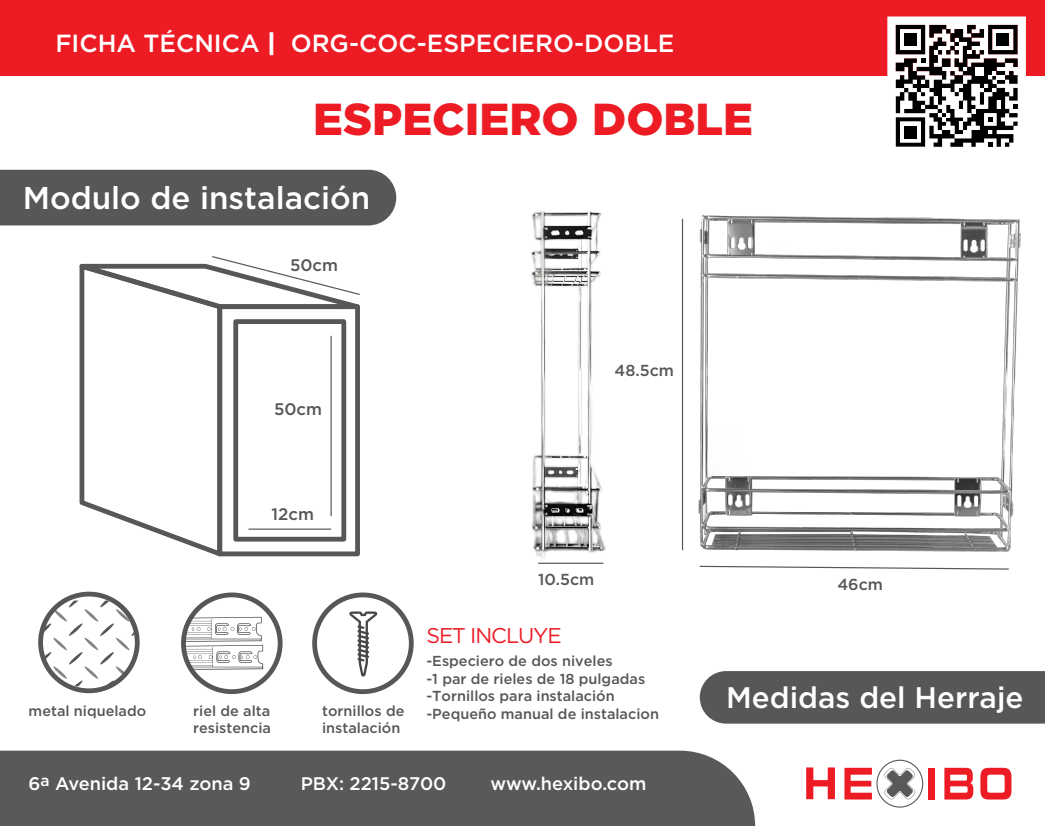
<style>
.page{position:relative;width:1045px;height:826px;background:#fff}
.page>*{position:absolute;margin:0;border:0;box-sizing:border-box;transform-origin:0 0}
.t1{font:900 44.68px "Gotham";color:#ed1c24}
.t2{font:500 31.44px "Gotham";color:#fff}
.t3{font:500 29.68px "Gotham";color:#fff}
.t4{font:500 24.72px "Gotham";color:#fff}
.t5{font:21.32px "Gotham";letter-spacing:-.05em;color:#ed1c24}
.t6{font:500 18.24px "Gotham";color:#fff}
.t7{font:500 16.72px "Gotham";color:#575756}
.t8{font:500 15.92px "Gotham";color:#575756}
.t9{font:500 14.44px/17.3px "Gotham";color:#575756}
.s1{font-weight:900}
</style>
<div class="page">
<svg style="left:43px;top:600px;width:94px;height:86px"></svg>
<img style="left:699px;top:214px;width:322px;height:338px">
<div style="left:0;top:170px;width:396px;height:55px;background:#575756"></div>
<div style="left:0;top:750px;width:755px;height:75px;background:#59595c"></div>
<div style="left:0;top:0;width:1044px;height:75px;background:#ed1c24"></div>
<svg style="left:806px;top:767px;width:28px;height:31px"></svg>
<div style="left:927px;top:767px;width:7px;height:32px;background:#ed1c24"></div>
<svg style="left:944px;top:767px;width:29px;height:32px"></svg>
<svg style="left:980px;top:767px;width:31px;height:32px"></svg>
<svg style="left:844px;top:759px;width:79px;height:48px"></svg>
<div style="left:38px;top:591px;width:102px;height:101px;border:5px solid #575756;border-radius:50%"></div>
<div style="left:699px;top:671px;width:345px;height:52px;background:#575756"></div>
<div style="left:181px;top:592px;width:101px;height:101px;border:5px solid #575756;border-radius:50%"></div>
<svg style="left:184px;top:616px;width:79px;height:53px"></svg>
<div style="left:312px;top:592px;width:101px;height:101px;border:5px solid #575756;border-radius:50%"></div>
<svg style="left:349px;top:611px;width:28px;height:65px"></svg>
<svg style="left:699px;top:565px;width:310px;height:5px"></svg>
<img style="left:531px;top:211px;width:168px;height:353px">
<svg style="left:887px;top:16px;width:138px;height:131px"></svg>
<div style="left:904px;top:33px;width:12px;height:13px;background:#000"></div>
<div style="left:996px;top:33px;width:12px;height:13px;background:#000"></div>
<div style="left:903px;top:126px;width:13px;height:12px;background:#000"></div>
<div style="left:217px;top:304px;width:143px;height:252px;border:5px solid #575756"></div>
<svg style="left:79px;top:312px;width:147px;height:245px"></svg>
<div style="left:233px;top:319px;width:113px;height:222px;border:5px solid #575756"></div>
<hr style="left:248px;top:528px;width:83px;height:1px;background:#575756">
<hr style="left:330px;top:335px;width:1px;height:181px;background:#575756">
<svg style="left:79px;top:256px;width:281px;height:56px"></svg>
<h3 class="t4" style="left:55px;top:27px;width:222px">FICHA TÉCNICA <span class="s1">|</span></h3>
<h3 class="t4" style="left:290px;top:27px;width:385px">ORG-COC-ESPECIERO-DOBLE</h3>
<h1 class="t1" style="left:313px;top:89px;width:441px">ESPECIERO DOBLE</h1>
<h2 class="t2" style="left:23px;top:177px;width:349px">Modulo de instalación</h2>
<p class="t7" style="left:290px;top:253px;width:49px">50cm</p>
<p class="t7" style="left:274px;top:397px;width:49px">50cm</p>
<p class="t8" style="left:614px;top:360px;width:61px">48.5cm</p>
<p class="t7" style="left:271px;top:503px;width:44px">12cm</p>
<p class="t9" style="left:29px;top:701px;width:119px">metal niquelado</p>
<p class="t9" style="left:193px;top:701px;width:79px">riel de alta resistencia</p>
<p class="t9" style="left:322px;top:701px;width:84px">tornillos de instalación</p>
<p class="t8" style="left:538px;top:568px;width:58px">10.5cm</p>
<h3 class="t5" style="left:426px;top:621px;width:137px">SET INCLUYE</h3>
<p class="t9" style="left:426px;top:652px;width:234px">-Especiero de dos niveles<br>-1 par de rieles de 18 pulgadas -Tornillos para instalación -Pequeño manual de instalacion</p>
<p class="t6" style="left:29px;top:771px;width:224px">6<sup>a</sup> Avenida 12-34 zona 9</p>
<p class="t6" style="left:300px;top:771px;width:147px">PBX: 2215-8700</p>
<p class="t6" style="left:490px;top:771px;width:157px">www.hexibo.com</p>
<p class="t8" style="left:837px;top:573px;width:47px">46cm</p>
<h3 class="t3" style="left:726px;top:677px;width:299px">Medidas del Herraje</h3>
</div>
